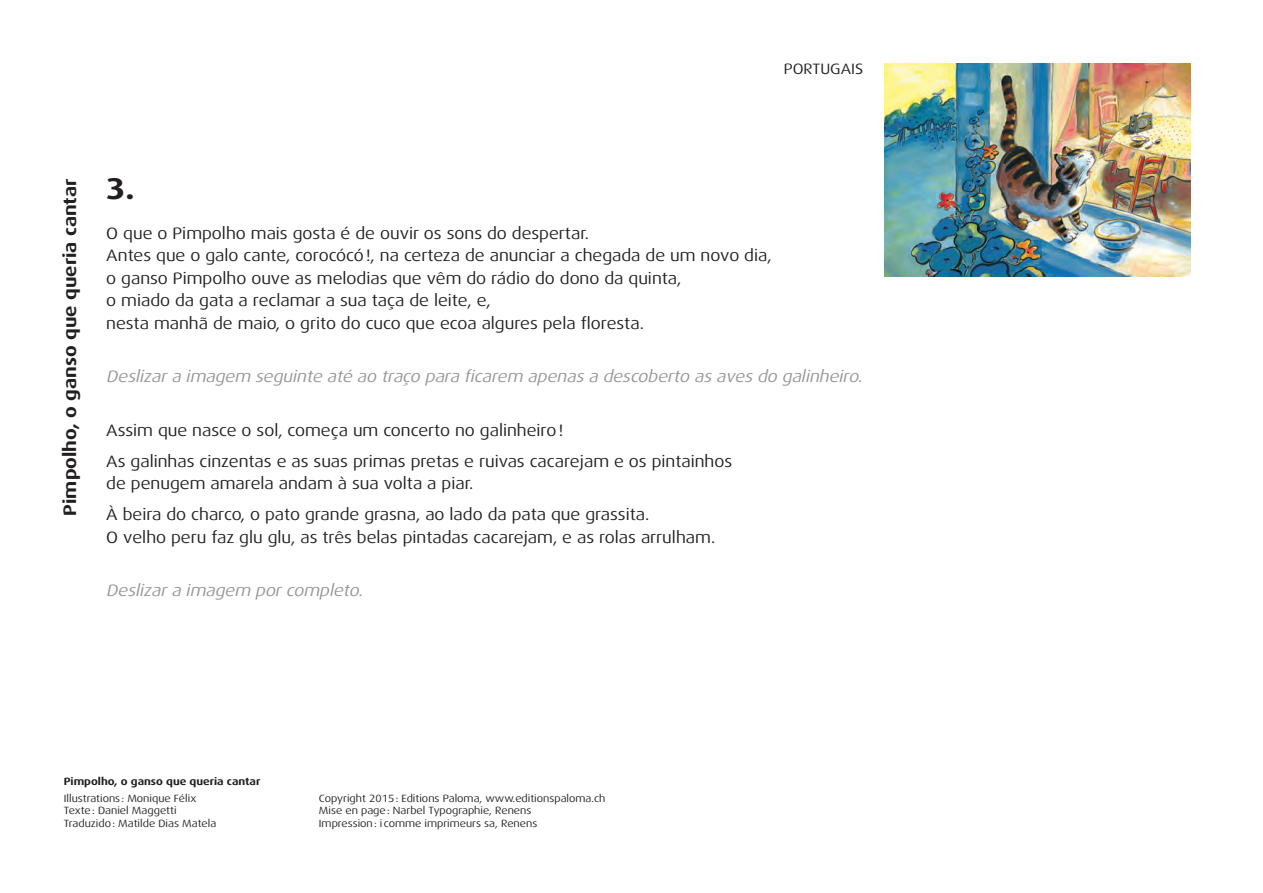
<style>
.page{position:relative;width:1263px;height:893px;background:#fff}
.page>*{position:absolute;margin:0;border:0;box-sizing:border-box;transform-origin:0 0}
.t1{font:700 30px "Dax Wide";color:#231f20}
.t2{font:700 18px "Dax Wide";color:#231f20}
.t3{font:16.5px/22.5px "Dax Wide";color:#231f20}
.t4{font:italic 16.5px "Dax Wide";color:#939598}
.t5{font:15px "Dax Wide";color:#231f20}
.t6{font:10.5px "Dax Wide";color:#231f20}
.t7{font:700 10.5px "Dax Wide";color:#231f20}
</style>
<div class="page">
<img style="left:884px;top:64px;width:307px;height:212px">
<p class="t5" style="left:784px;top:60px;width:81px">PORTUGAIS</p>
<p class="t2" style="left:59px;top:516px;width:339px;rotate:-90deg">Pimpolho, o ganso que queria cantar</p>
<h1 class="t1" style="left:106px;top:171px;width:30px">3.</h1>
<p class="t3" style="left:106px;top:222px;width:667px">O que o Pimpolho mais gosta é de ouvir os sons do despertar.<br>Antes que o galo cante, corocócó!, na certeza de anunciar a chegada de um novo dia, o ganso Pimpolho ouve as melodias que vêm do rádio do dono da quinta,<br>o miado da gata a reclamar a sua taça de leite, e,<br>nesta manhã de maio, o grito do cuco que ecoa algures pela floresta.</p>
<p class="t4" style="left:106px;top:367px;width:760px">Deslizar a imagem seg uinte até ao traço para ficarem apenas a descoberto as aves do galinheiro.</p>
<p class="t3" style="left:106px;top:415px;width:627px;line-height:31px">Assim que nasce o sol, começa um concerto no galinheiro!<br>As galinhas cinzentas e as suas primas pretas e ruivas cacarejam e os pintainhos</p>
<p class="t3" style="left:106px;top:468px;width:544px;line-height:31px">de penugem amarela andam à sua volta a piar.<br>À beira do charco, o pato grande grasna, ao lado da pata que grassita.</p>
<p class="t3" style="left:106px;top:526px;width:610px">O velho peru faz glu glu, as três belas pintadas cacarejam, e as rolas arrulham.</p>
<p class="t4" style="left:106px;top:581px;width:261px">Deslizar a imagem por completo.</p>
<p class="t7" style="left:64px;top:775px;width:198px">Pimpolho, o ganso que queria cantar</p>
<p class="t6" style="left:64px;top:792px;width:134px">Illustrations : Monique Félix</p>
<p class="t6" style="left:319px;top:792px;width:288px">Copyright 2015 : Editions Paloma, www.editionspaloma.ch</p>
<p class="t6" style="left:64px;top:804px;width:114px">Texte: Daniel Maggetti</p>
<p class="t6" style="left:319px;top:804px;width:214px">Mise en page : Narbel Typographie, Renens</p>
<p class="t6" style="left:64px;top:817px;width:154px">Traduzido : Matilde Dias Matela</p>
<p class="t6" style="left:319px;top:817px;width:220px">Impression : i comme imprimeurs sa, Renens</p>
</div>
